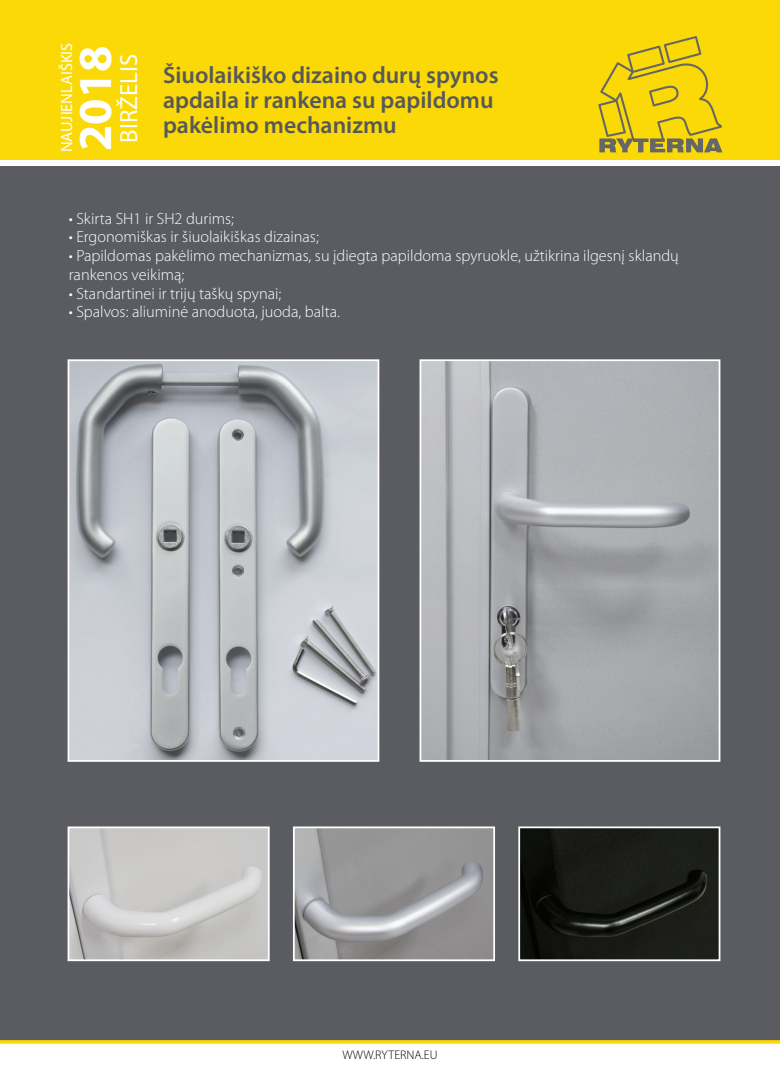
<style>
.page{position:relative;width:780px;height:1088px;background:#fff}
.page>*{position:absolute;margin:0;border:0;box-sizing:border-box;transform-origin:0 0}
.t1{font:700 47.5px "Myriad Pro";color:#fff}
.t2{font:25px "Myriad Pro";color:#fff}
.t3{font:600 23.75px/25px "Myriad Pro";color:#57585a}
.t4{font:300 16.25px/18.8px "Myriad Pro";color:#fff}
.t5{font:16.25px "Myriad Pro";color:#fff}
.t6{font:300 12.5px "Myriad Pro";color:#040503}
</style>
<div class="page">
<div style="left:0;top:0;width:780px;height:159px;background:#fad906"></div>
<div style="left:0;top:167px;width:780px;height:875px;background:#5a5c62"></div>
<svg style="left:598px;top:36px;width:124px;height:116px"></svg>
<svg style="left:0;top:1040px;width:780px;height:4px;background:#f4d71b"></svg>
<img style="left:71px;top:362px;width:305px;height:397px">
<div style="left:68px;top:359px;width:311px;height:403px;border:2px solid #fff"></div>
<img style="left:296px;top:829px;width:196px;height:129px">
<div style="left:293px;top:826px;width:202px;height:135px;border:2px solid #fff"></div>
<img style="left:521px;top:829px;width:196px;height:129px">
<div style="left:518px;top:826px;width:202px;height:135px;border:2px solid #fff"></div>
<img style="left:71px;top:829px;width:196px;height:129px">
<div style="left:68px;top:826px;width:202px;height:135px;border:2px solid #fff"></div>
<img style="left:422px;top:362px;width:295px;height:397px">
<div style="left:419px;top:359px;width:301px;height:403px;border:2px solid #fff"></div>
<p class="t5" style="left:57px;top:152px;width:111px;rotate:-90deg">NAUJIENLAIŠKIS</p>
<h1 class="t1" style="left:64px;top:151px;width:107px;rotate:-90deg">2018</h1>
<h2 class="t2" style="left:113px;top:143px;width:90px;rotate:-90deg">BIRŽELIS</h2>
<h3 class="t3" style="left:163px;top:62px;width:337px">Šiuolaikiško dizaino durų spynos apdaila ir rankena su papildomu pakėlimo mechanizmu</h3>
<p class="t4" style="left:69px;top:209px;width:167px">• Skirta SH1 ir SH2 durims;</p>
<p class="t4" style="left:69px;top:227px;width:251px">• Ergonomiškas ir šiuolaikiškas dizainas;</p>
<p class="t4" style="left:69px;top:246px;width:611px">• Papildomas pakėlimo mechanizmas, su įdiegta papildoma spyruokle, užtikrina ilgesnį sklandų rankenos veikimą;</p>
<p class="t4" style="left:69px;top:284px;width:214px">• Standartinei ir trijų taškų spynai;</p>
<p class="t4" style="left:69px;top:302px;width:272px">• Spalvos: aliuminė anoduota, juoda, balta.</p>
<p class="t6" style="left:342px;top:1048px;width:97px">WWW.RYTERNA.EU</p>
</div>
